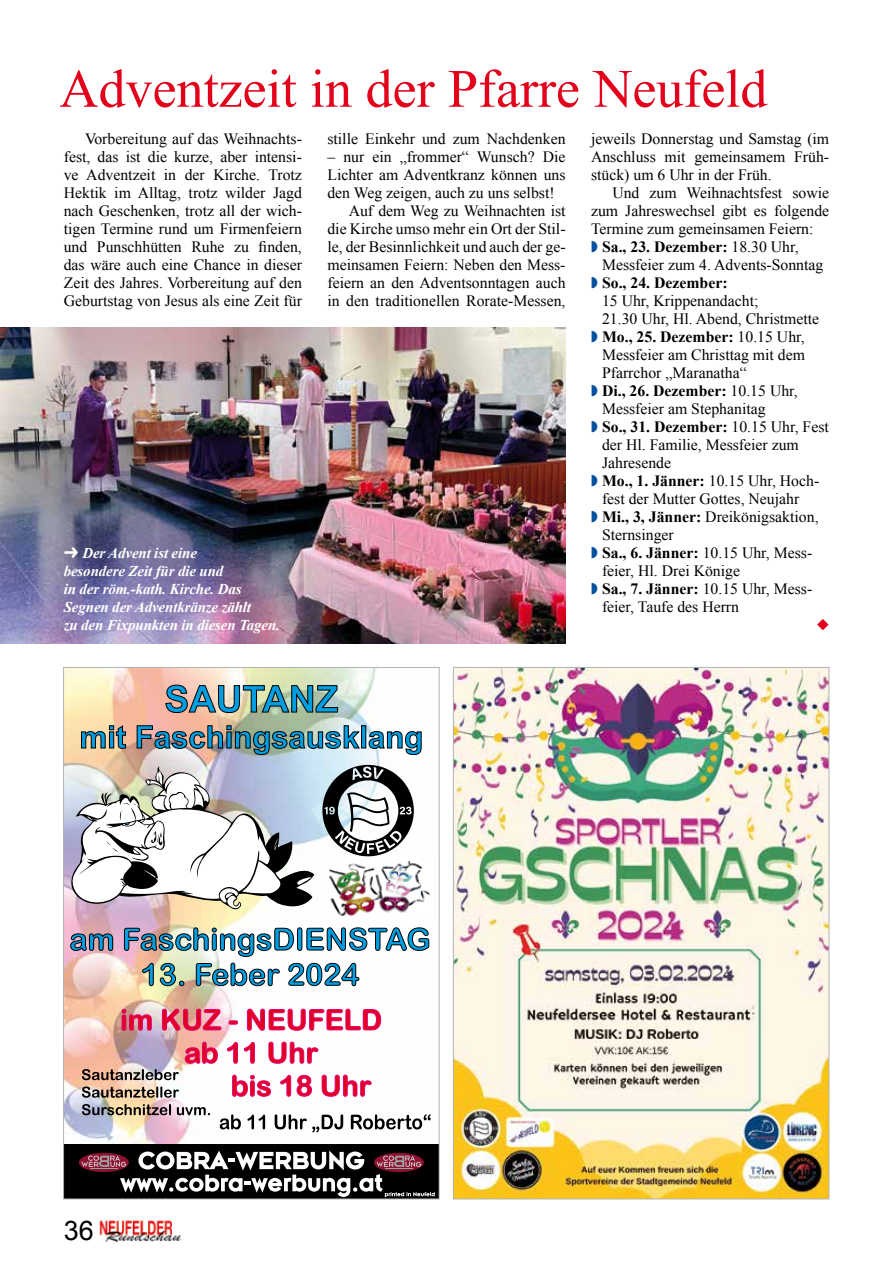
<style>
.page{position:relative;width:893px;height:1263px;background:#fff}
.page>*{position:absolute;margin:0;border:0;box-sizing:border-box;transform-origin:0 0}
.t1{font:54px "Times New Roman";color:#e2001a}
.t2{font:27px "Arial";color:#000}
.t3{font:15.75px/18px "Times New Roman";color:#000;text-align:justify}
.t4{font:700 15.75px "Times New Roman";color:#000}
.t5{font:italic 700 15px/18px "Times New Roman";letter-spacing:-.01em;color:#fff}
.s1{font-weight:400}
.s2{font-weight:700}
</style>
<div class="page">
<img style="left:99px;top:1220px;width:83px;height:22px">
<img style="left:0;top:327px;width:566px;height:316px">
<img style="left:455px;top:669px;width:372px;height:528px">
<img style="left:65px;top:669px;width:365px;height:475px">
<svg style="left:69px;top:766px;width:245px;height:145px"></svg>
<svg style="left:122px;top:1009px;width:30px;height:21px"></svg>
<svg style="left:162px;top:1009px;width:59px;height:21px"></svg>
<svg style="left:229px;top:1020px;width:9px;height:4px"></svg>
<svg style="left:247px;top:1009px;width:134px;height:21px"></svg>
<svg style="left:185px;top:1042px;width:33px;height:21px"></svg>
<svg style="left:227px;top:1042px;width:11px;height:21px"></svg>
<svg style="left:244px;top:1042px;width:11px;height:21px"></svg>
<svg style="left:269px;top:1042px;width:49px;height:21px"></svg>
<svg style="left:232px;top:1075px;width:39px;height:21px"></svg>
<svg style="left:280px;top:1075px;width:11px;height:21px"></svg>
<svg style="left:297px;top:1075px;width:15px;height:21px"></svg>
<svg style="left:322px;top:1075px;width:49px;height:21px"></svg>
<hr style="left:362px;top:726px;width:4px;height:22px;background:#009ee0">
<img style="left:165px;top:685px;width:173px;height:28px">
<svg style="left:81px;top:726px;width:45px;height:23px"></svg>
<img style="left:137px;top:725px;width:223px;height:30px">
<div style="left:361px;top:726px;width:5px;height:22px;border:1px solid #000"></div>
<svg style="left:369px;top:731px;width:52px;height:24px"></svg>
<svg style="left:71px;top:934px;width:42px;height:16px"></svg>
<svg style="left:124px;top:928px;width:305px;height:28px"></svg>
<svg style="left:196px;top:963px;width:83px;height:23px"></svg>
<svg style="left:142px;top:963px;width:11px;height:23px"></svg>
<svg style="left:160px;top:963px;width:24px;height:23px"></svg>
<svg style="left:289px;top:963px;width:70px;height:23px"></svg>
<svg style="left:220px;top:1114px;width:21px;height:15px"></svg>
<svg style="left:247px;top:1114px;width:18px;height:15px"></svg>
<svg style="left:275px;top:1114px;width:68px;height:18px"></svg>
<svg style="left:351px;top:1114px;width:80px;height:15px"></svg>
<svg style="left:82px;top:1069px;width:97px;height:11px"></svg>
<svg style="left:82px;top:1086px;width:97px;height:12px"></svg>
<svg style="left:82px;top:1104px;width:89px;height:11px"></svg>
<svg style="left:177px;top:1107px;width:33px;height:8px"></svg>
<img style="left:324px;top:858px;width:106px;height:59px">
<div style="left:64px;top:1144px;width:375px;height:55px;background:#000"></div>
<svg style="left:81px;top:1151px;width:354px;height:46px"></svg>
<svg style="left:322px;top:765px;width:92px;height:91px"></svg>
<svg style="left:64px;top:547px;width:14px;height:11px"></svg>
<h1 class="t1" style="left:60px;top:57px;width:709px">Adventzeit in der Pfarre Neufeld</h1>
<p class="t3" style="left:64px;top:130px;width:240px;text-indent:21px">Vorbereitung auf das Weihnachts&shy;fest, das ist die kurze, aber intensi&shy;ve Adventzeit in der Kirche. Trotz Hektik im Alltag, trotz wilder Jagd nach Geschenken, trotz all der wich&shy;tigen Termine rund um Firmenfeiern und Punschhütten Ruhe zu finden, das wäre auch eine Chance in dieser Zeit des Jahres. Vorbereitung auf den Geburtstag von Jesus als eine Zeit für</p>
<p class="t3" style="left:327px;top:130px;width:240px">stille Einkehr und zum Nachdenken</p>
<p class="t3" style="left:327px;top:148px;width:240px">– nur ein „frommer“ Wunsch? Die</p>
<p class="t3" style="left:327px;top:166px;width:240px">Lichter am Adventkranz können uns</p>
<p class="t3" style="left:327px;top:184px;width:229px">den Weg zeigen, auch zu uns selbst!</p>
<p class="t3" style="left:349px;top:202px;width:218px">Auf dem Weg zu Weihnachten ist</p>
<p class="t3" style="left:327px;top:220px;width:240px">die Kirche umso mehr ein Ort der Stil-</p>
<p class="t3" style="left:327px;top:238px;width:240px">le, der Besinnlichkeit und auch der ge-</p>
<p class="t3" style="left:327px;top:256px;width:240px">meinsamen Feiern: Neben den Mess-</p>
<p class="t3" style="left:327px;top:274px;width:240px">feiern an den Adventsonntagen auch</p>
<p class="t3" style="left:327px;top:292px;width:240px">in den traditionellen Rorate-Messen,</p>
<p class="t5" style="left:64px;top:544px;width:218px;text-indent:19px">Der Advent ist eine<br>besondere Zeit für die und<br>in der röm.-kath. Kirche. Das<br>Segnen der Adventkränze zählt<br>zu den Fixpunkten in diesen Tagen.</p>
<p class="t3" style="left:591px;top:130px;width:240px">jeweils Donnerstag und Samstag (im Anschluss mit gemeinsamem Früh&shy;stück) um 6 Uhr in der Früh.</p>
<p class="t3" style="left:612px;top:184px;width:218px">Und zum Weihnachtsfest sowie</p>
<p class="t3" style="left:591px;top:202px;width:240px">zum Jahreswechsel gibt es folgende</p>
<p class="t3" style="left:591px;top:220px;width:224px">Termine zum gemeinsamen Feiern:</p>
<p class="t4" style="left:602px;top:236px;width:198px">Sa., 23. Dezember: <span class="s1">18.30 Uhr,</span></p>
<p class="t3" style="left:602px;top:256px;width:223px">Messfeier zum 4. Advents-Sonntag</p>
<p class="t4" style="left:602px;top:272px;width:127px">So., 24. Dezember:</p>
<p class="t3" style="left:602px;top:292px;width:228px;text-align:left">15 Uhr, Krippenandacht;<br>21.30 Uhr, Hl. Abend, Christmette<br><span class="s2">Mo., 25. Dezember:</span> 10.15 Uhr,<br>Messfeier am Christtag mit dem<br>Pfarrchor „Maranatha“<br><span class="s2">Di., 26. Dezember:</span> 10.15 Uhr,<br>Messfeier am Stephanitag<br><span class="s2">So., 31. Dezember:</span> 10.15 Uhr, Fest der Hl. Familie, Messfeier zum<br>Jahresende<br><span class="s2">Mo., 1. Jänner:</span> 10.15 Uhr, Hoch&shy;fest der Mutter Gottes, Neujahr<br><span class="s2">Mi., 3, Jänner:</span> Dreikönigsaktion,<br>Sternsinger<br><span class="s2">Sa., 6. Jänner:</span> 10.15 Uhr, Mess&shy;feier, Hl. Drei Könige<br><span class="s2">Sa., 7. Jänner:</span> 10.15 Uhr, Mess&shy;feier, Taufe des Herrn</p>
<h2 class="t2" style="left:64px;top:1212px;width:32px">36</h2>
</div>
